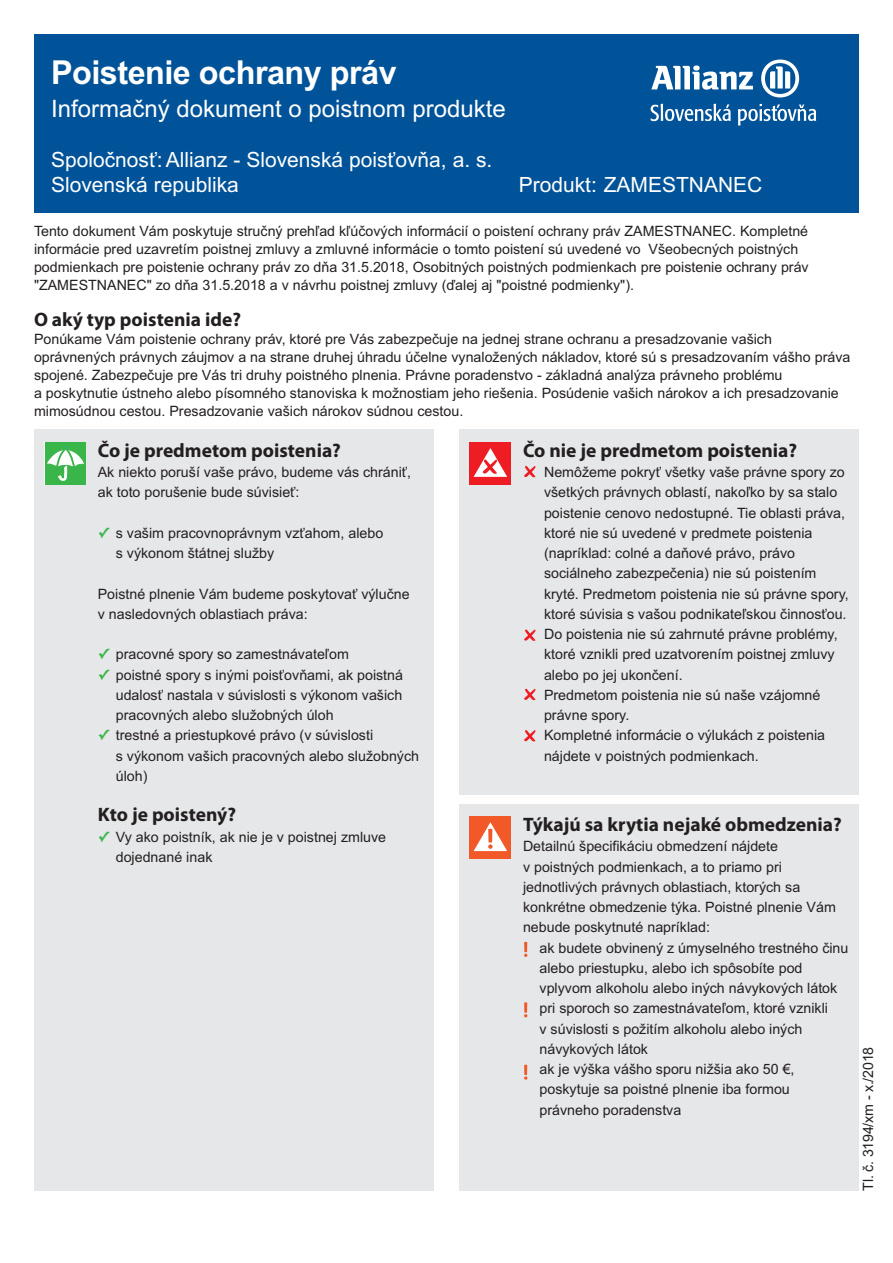
<style>
.page{position:relative;width:893px;height:1263px;background:#fff}
.page>*{position:absolute;margin:0;border:0;box-sizing:border-box;transform-origin:0 0}
.t1{font:700 33px "Arial";letter-spacing:-.015em;color:#fff}
.t2{font:24px "Arial";color:#fff}
.t3{font:21px/25.2px "Arial";color:#fff}
.t4{font:700 19.5px "Myriad Pro";color:#231f20}
.t5{font:14.25px/20.2px "Arial";color:#231f20}
.s1{font-family:"Lucida Grande";font-weight:700;color:#3ab54a}
</style>
<div class="page">
<div style="left:34px;top:34px;width:825px;height:179px;background:#015399"></div>
<div style="left:34px;top:429px;width:400px;height:762px;background:#e6e7e9"></div>
<div style="left:459px;top:429px;width:400px;height:366px;background:#e6e7e9"></div>
<div style="left:459px;top:804px;width:400px;height:387px;background:#e6e7e9"></div>
<div style="left:45px;top:442px;width:41px;height:43px;background:#3ab54a"></div>
<svg style="left:47px;top:445px;width:37px;height:36px"></svg>
<div style="left:470px;top:442px;width:41px;height:43px;background:#ee1d23"></div>
<svg style="left:474px;top:448px;width:33px;height:29px"></svg>
<div style="left:470px;top:816px;width:41px;height:43px;background:#f15929"></div>
<svg style="left:474px;top:822px;width:33px;height:29px"></svg>
<svg style="left:524px;top:466px;width:11px;height:11px"></svg>
<svg style="left:524px;top:629px;width:11px;height:12px"></svg>
<svg style="left:524px;top:689px;width:11px;height:11px"></svg>
<svg style="left:524px;top:730px;width:11px;height:11px"></svg>
<svg style="left:524px;top:942px;width:3px;height:15px"></svg>
<svg style="left:524px;top:1002px;width:3px;height:15px"></svg>
<svg style="left:524px;top:1065px;width:3px;height:15px"></svg>
<svg style="left:651px;top:65px;width:102px;height:25px"></svg>
<svg style="left:761px;top:60px;width:38px;height:37px"></svg>
<svg style="left:651px;top:104px;width:80px;height:17px"></svg>
<svg style="left:738px;top:104px;width:78px;height:22px"></svg>
<h1 class="t1" style="left:51px;top:53px;width:347px">Poistenie ochrany práv</h1>
<h2 class="t2" style="left:51px;top:99px;width:456px">Informačný dokument o poistnom produkte</h2>
<h3 class="t3" style="left:51px;top:149px;width:443px">Spoločnosť: Allianz - Slovenská poisťovňa, a. s.<br>Slovenská republika</h3>
<h3 class="t3" style="left:519px;top:174px;width:245px">Produkt: ZAMESTNANEC</h3>
<p class="t5" style="left:34px;top:223px;width:776px;line-height:18px">Tento dokument Vám poskytuje stručný prehľad kľúčových informácií o poistení ochrany práv ZAMESTNANEC. Kompletné informácie pred uzavretím poistnej zmluvy a zmluvné informácie o tomto poistení sú uvedené vo Všeobecných poistných podmienkach pre poistenie ochrany práv zo dňa 31.5.2018, Osobitných poistných podmienkach pre poistenie ochrany práv "ZAMESTNANEC" zo dňa 31.5.2018 a v návrhu poistnej zmluvy (ďalej aj "poistné podmienky").</p>
<h3 class="t4" style="left:34px;top:308px;width:209px">O aký typ poistenia ide?</h3>
<p class="t5" style="left:34px;top:331px;width:818px;line-height:18px">Ponúkame Vám poistenie ochrany práv, ktoré pre Vás zabezpečuje na jednej strane ochranu a presadzovanie vašich oprávnených právnych záujmov a na strane druhej úhradu účelne vynaložených nákladov, ktoré sú s presadzovaním vášho práva spojené. Zabezpečuje pre Vás tri druhy poistného plnenia. Právne poradenstvo - základná analýza právneho problému<br>a poskytnutie ústneho alebo písomného stanoviska k možnostiam jeho riešenia. Posúdenie vašich nárokov a ich presadzovanie mimosúdnou cestou. Presadzovanie vašich nárokov súdnou cestou.</p>
<h3 class="t4" style="left:98px;top:439px;width:245px">Čo je predmetom poistenia?</h3>
<p class="t5" style="left:98px;top:463px;width:315px">Ak niekto poruší vaše právo, budeme vás chrániť, ak toto porušenie bude súvisieť:</p>
<p class="t5" style="left:116px;top:524px;width:269px;text-indent:-18px"><span class="s1">✓</span> s vašim pracovnoprávnym vzťahom, alebo s výkonom štátnej služby</p>
<p class="t5" style="left:98px;top:585px;width:313px">Poistné plnenie Vám budeme poskytovať výlučne v nasledovných oblastiach práva:</p>
<p class="t5" style="left:98px;top:646px;width:253px"><span class="s1">✓</span> pracovné spory so zamestnávateľom</p>
<p class="t5" style="left:116px;top:666px;width:289px;text-align:justify;text-indent:-18px"><span class="s1">✓</span> poistné spory s inými poisťovňami, ak poistná udalosť nastala v súvislosti s výkonom vašich pracovných alebo služobných úloh</p>
<p class="t5" style="left:116px;top:727px;width:305px;text-indent:-18px"><span class="s1">✓</span> trestné a priestupkové právo (v súvislosti<br>s výkonom vašich pracovných alebo služobných úloh)</p>
<h3 class="t4" style="left:98px;top:803px;width:140px">Kto je poistený?</h3>
<p class="t5" style="left:116px;top:828px;width:272px;text-indent:-18px"><span class="s1">✓</span> Vy ako poistník, ak nie je v poistnej zmluve dojednané inak</p>
<h3 class="t4" style="left:523px;top:439px;width:276px">Čo nie je predmetom poistenia?</h3>
<p class="t5" style="left:544px;top:463px;width:306px">Nemôžeme pokryť všetky vaše právne spory zo všetkých právnych oblastí, nakoľko by sa stalo poistenie cenovo nedostupné. Tie oblasti práva, ktoré nie sú uvedené v predmete poistenia (napríklad: colné a daňové právo, právo sociálneho zabezpečenia) nie sú poistením kryté. Predmetom poistenia nie sú právne spory, ktoré súvisia s vašou podnikateľskou činnosťou.<br>Do poistenia nie sú zahrnuté právne problémy, ktoré vznikli pred uzatvorením poistnej zmluvy alebo po jej ukončení.<br>Predmetom poistenia nie sú naše vzájomné právne spory.<br>Kompletné informácie o výlukách z poistenia nájdete v poistných podmienkach.</p>
<h3 class="t4" style="left:523px;top:813px;width:320px">Týkajú sa krytia nejaké obmedzenia?</h3>
<p class="t5" style="left:523px;top:838px;width:314px">Detailnú špecifikáciu obmedzení nájdete<br>v poistných podmienkach, a to priamo pri jednotlivých právnych oblastiach, ktorých sa konkrétne obmedzenie týka. Poistné plnenie Vám nebude poskytnuté napríklad:</p>
<p class="t5" style="left:539px;top:939px;width:310px">ak budete obvinený z úmyselného trestného činu alebo priestupku, alebo ich spôsobíte pod vplyvom alkoholu alebo iných návykových látok pri sporoch so zamestnávateľom, ktoré vznikli<br>v súvislosti s požitím alkoholu alebo iných návykových látok<br>ak je výška vášho sporu nižšia ako 50 €, poskytuje sa poistné plnenie iba formou právneho poradenstva</p>
<p class="t5" style="left:859px;top:1191px;width:145px;rotate:-90deg">Tl. č. 3194/xm - x./2018</p>
</div>
